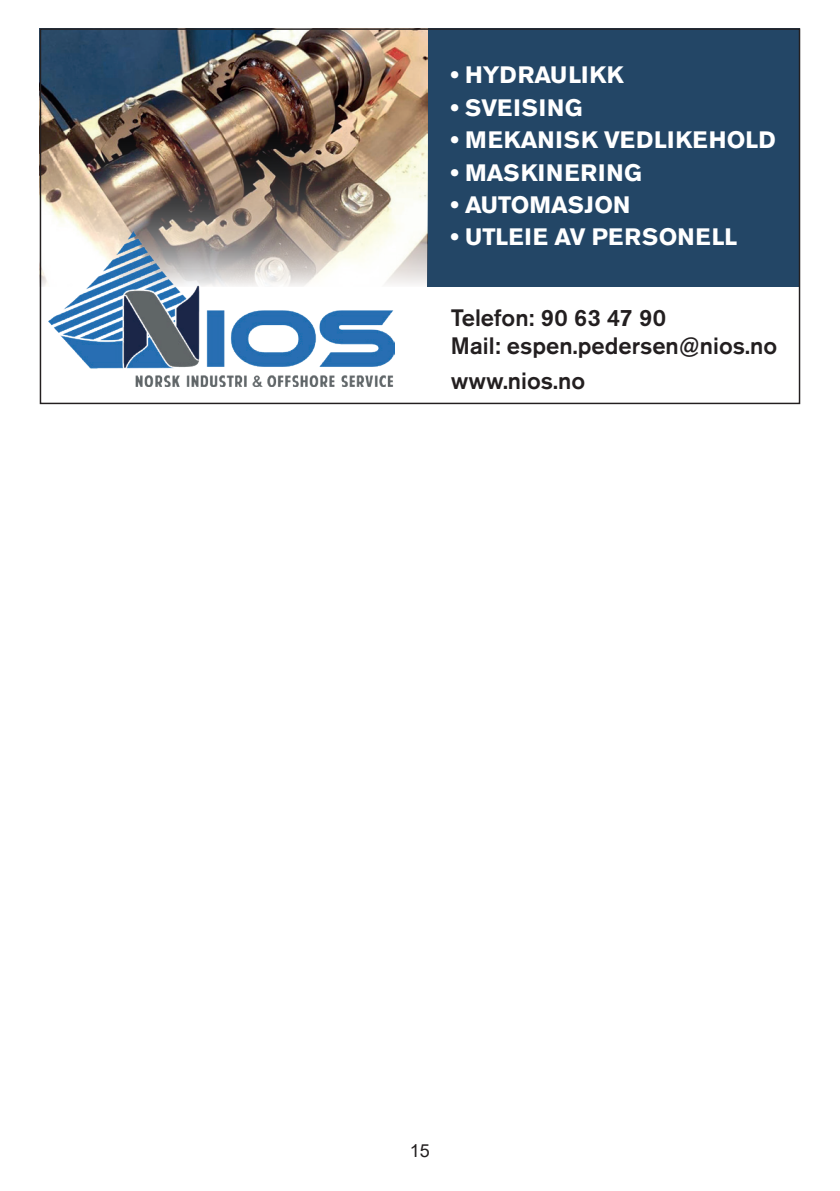
<style>
.page{position:relative;width:840px;height:1191px;background:#fff}
.page>*{position:absolute;margin:0;border:0;box-sizing:border-box;transform-origin:0 0}
.t1{font:500 23.6px/28.2px "Akzidenz Grotesk BE";color:#231f20}
.t2{font:700 23.6px "Akzidenz Grotesk BE";letter-spacing:.04em;color:#fff}
.t3{font:700 23.6px "Akzidenz Grotesk BE";color:#fff}
.t4{font:700 23.6px "Akzidenz Grotesk BE";letter-spacing:.02em;color:#fff}
.t5{font:18px "Arial";color:#231f20}
</style>
<div class="page">
<div style="left:427px;top:28px;width:372px;height:259px;background:#234666"></div>
<img style="left:42px;top:30px;width:385px;height:256px">
<img style="left:48px;top:232px;width:346px;height:154px">
<p class="t3" style="left:450px;top:62px;width:174px">• HYDRAULIKK</p>
<p class="t2" style="left:450px;top:94px;width:133px">• SVEISING</p>
<p class="t2" style="left:450px;top:126px;width:326px">• MEKANISK VEDLIKEHOLD</p>
<p class="t2" style="left:450px;top:159px;width:192px">• MASKINERING</p>
<p class="t3" style="left:450px;top:191px;width:181px">• AUTOMASJON</p>
<p class="t4" style="left:450px;top:223px;width:288px">• UTLEIE AV PERSONELL</p>
<p class="t1" style="left:450px;top:303px;width:327px">Telefon: 90 63 47 90<br>Mail: espen.pedersen@nios.no</p>
<p class="t1" style="left:450px;top:367px;width:135px">www.nios.no</p>
<p class="t5" style="left:410px;top:1138px;width:22px">15</p>
</div>
